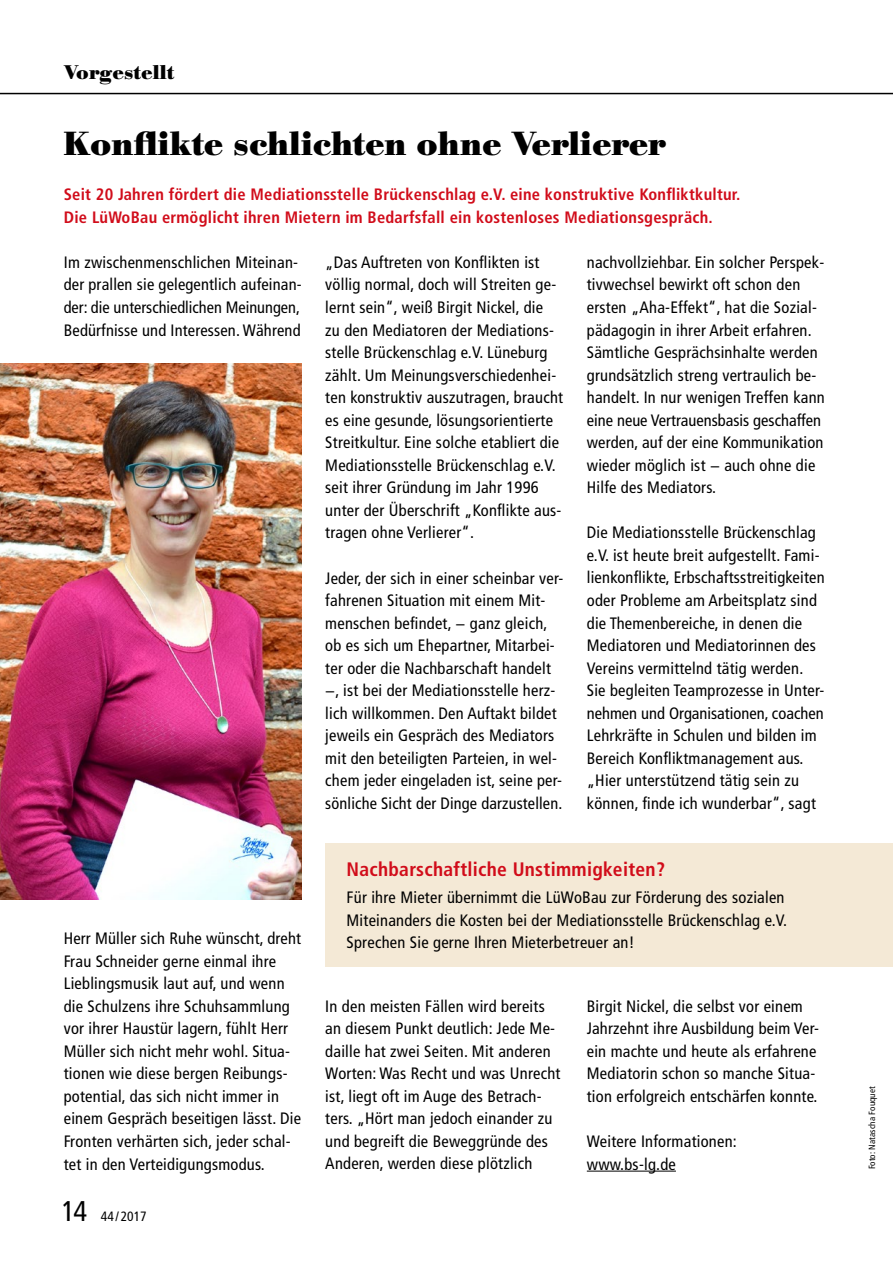
<style>
.page{position:relative;width:893px;height:1263px;background:#fff}
.page>*{position:absolute;margin:0;border:0;box-sizing:border-box;transform-origin:0 0}
.t1{font:700 33px "Bodoni BE";letter-spacing:.005em;color:#000}
.t2{font:700 condensed 19.5px "Frutiger";letter-spacing:.015em;color:#d10c1a}
.t3{font:700 19.5px "Bodoni BE";letter-spacing:.015em;color:#000}
.t4{font:condensed 16.5px/22.5px "Frutiger";letter-spacing:.015em;color:#000}
.t5{font:700 condensed 16.5px/22.5px "Frutiger";letter-spacing:.015em;color:#d10c1a}
.t6{font:condensed 13.5px "Frutiger";color:#000}
.t7{font:condensed 9px "Frutiger";letter-spacing:.015em;color:#000}
.s1{font-size:28.5px}
</style>
<div class="page">
<hr style="left:587px;top:1171px;width:89px;height:1px;background:#000">
<img style="left:0;top:363px;width:302px;height:536px">
<div style="left:325px;top:843px;width:568px;height:123px;background:#f4e9d6"></div>
<hr style="left:0;top:93px;width:893px;height:1px;background:#000">
<p class="t3" style="left:64px;top:60px;width:112px">Vorgestellt</p>
<h1 class="t1" style="left:64px;top:124px;width:603px">Konflikte schlichten ohne Verlierer</h1>
<p class="t5" style="left:64px;top:183px;width:678px">Seit 20 Jahren fördert die Mediationsstelle Brückenschlag e.V. eine konstruktive Konfliktkultur.<br>Die LüWoBau ermöglicht ihren Mietern im Bedarfsfall ein kostenloses Mediationsgespräch.</p>
<p class="t4" style="left:64px;top:251px;width:238px">Im zwischenmenschlichen Miteinan&shy;der prallen sie gelegentlich aufeinan&shy;der: die unterschiedlichen Meinungen, Bedürfnisse und Interessen. Während</p>
<p class="t4" style="left:325px;top:251px;width:239px">„Das Auftreten von Konflikten ist völlig normal, doch will Streiten ge&shy;lernt sein“, weiß Birgit Nickel, die<br>zu den Mediatoren der Mediations&shy;stelle Brückenschlag e.V. Lüneburg zählt. Um Meinungsverschiedenhei&shy;ten konstruktiv auszutragen, braucht es eine gesunde, lösungsorientierte Streitkultur. Eine solche etabliert die Mediationsstelle Brückenschlag e.V. seit ihrer Gründung im Jahr 1996 unter der Überschrift „Konflikte aus&shy;tragen ohne Verlierer“.</p>
<p class="t4" style="left:325px;top:567px;width:240px">Jeder, der sich in einer scheinbar ver&shy;fahrenen Situation mit einem Mit&shy;menschen befindet, − ganz gleich, ob es sich um Ehepartner, Mitarbei&shy;ter oder die Nachbarschaft handelt −, ist bei der Mediationsstelle herz&shy;lich willkommen. Den Auftakt bildet jeweils ein Gespräch des Mediators mit den beteiligten Parteien, in wel&shy;chem jeder eingeladen ist, seine per&shy;sönliche Sicht der Dinge darzustellen.</p>
<p class="t4" style="left:587px;top:251px;width:240px">nachvollziehbar. Ein solcher Perspek&shy;tivwechsel bewirkt oft schon den ersten „Aha-Effekt“, hat die Sozial&shy;pädagogin in ihrer Arbeit erfahren.<br>Sämtliche Gesprächsinhalte werden grundsätzlich streng vertraulich be&shy;handelt. In nur wenigen Treffen kann eine neue Vertrauensbasis geschaffen werden, auf der eine Kommunikation wieder möglich ist − auch ohne die Hilfe des Mediators.</p>
<p class="t4" style="left:587px;top:521px;width:239px">Die Mediationsstelle Brückenschlag e.V. ist heute breit aufgestellt. Fami&shy;lienkonflikte, Erbschaftsstreitigkeiten oder Probleme am Arbeitsplatz sind die Themenbereiche, in denen die Mediatoren und Mediatorinnen des Vereins vermittelnd tätig werden.<br>Sie begleiten Teamprozesse in Unter&shy;nehmen und Organisationen, coachen Lehrkräfte in Schulen und bilden im Bereich Konfliktmanagement aus. „Hier unterstützend tätig sein zu können, finde ich wunderbar“, sagt</p>
<p class="t4" style="left:64px;top:927px;width:239px">Herr Müller sich Ruhe wünscht, dreht Frau Schneider gerne einmal ihre Lieblingsmusik laut auf, und wenn die Schulzens ihre Schuhsammlung vor ihrer Haustür lagern, fühlt Herr Müller sich nicht mehr wohl. Situa&shy;tionen wie diese bergen Reibungs&shy;potential, das sich nicht immer in einem Gespräch beseitigen lässt. Die Fronten verhärten sich, jeder schal&shy;tet in den Verteidigungsmodus.</p>
<p class="t6" style="left:62px;top:1208px;width:87px"><span class="s1">14</span> 44 / 2017</p>
<p class="t2" style="left:347px;top:858px;width:320px">Nachbarschaftliche Unstimmigkeiten?</p>
<p class="t4" style="left:347px;top:886px;width:442px">Für ihre Mieter übernimmt die LüWoBau zur Förderung des sozialen<br>Miteinanders die Kosten bei der Mediationsstelle Brückenschlag e.V.<br>Sprechen Sie gerne Ihren Mieterbetreuer an!</p>
<p class="t4" style="left:325px;top:995px;width:237px">In den meisten Fällen wird bereits an diesem Punkt deutlich: Jede Me&shy;daille hat zwei Seiten. Mit anderen Worten: Was Recht und was Unrecht ist, liegt oft im Auge des Betrach&shy;ters. „Hört man jedoch einander zu und begreift die Beweggründe des Anderen, werden diese plötzlich</p>
<p class="t4" style="left:587px;top:995px;width:234px">Birgit Nickel, die selbst vor einem Jahrzehnt ihre Ausbildung beim Ver&shy;ein machte und heute als erfahrene Mediatorin schon so manche Situa&shy;tion erfolgreich entschärfen konnte.</p>
<p class="t4" style="left:587px;top:1130px;width:152px">Weitere Informationen: www.bs-lg.de</p>
<p class="t7" style="left:867px;top:1169px;width:85px;rotate:-90deg">Foto: Natascha Fouquet</p>
</div>
